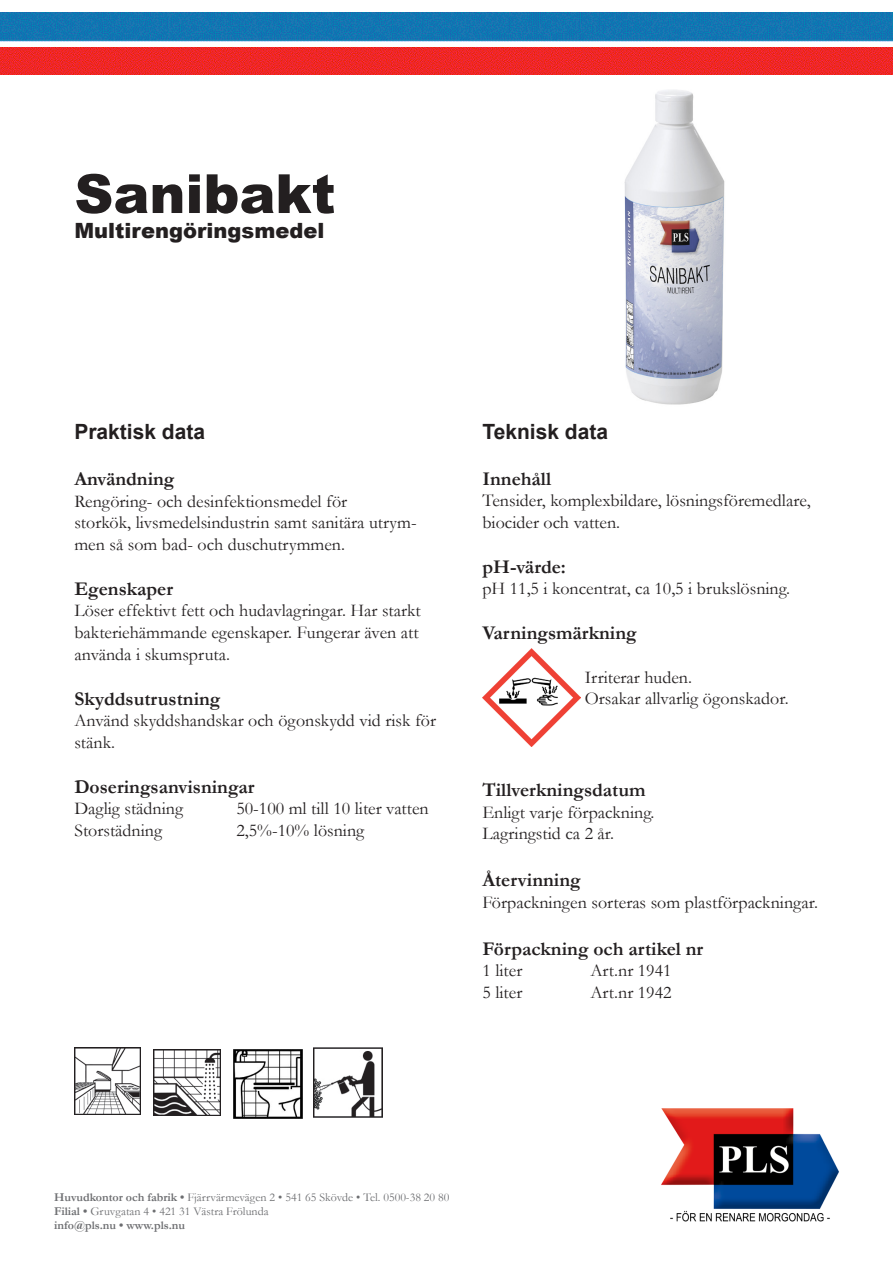
<style>
.page{position:relative;width:893px;height:1263px;background:#fff}
.page>*{position:absolute;margin:0;border:0;box-sizing:border-box;transform-origin:0 0}
.t1{font:900 54px "Arial";color:#231f20}
.t2{font:700 21px "Arial";color:#231f20}
.t3{font:900 21px "Arial";color:#231f20}
.t4{font:700 19.5px "Garamond";color:#231f20}
.t5{font:18px/21.6px "Garamond";color:#231f20}
.t6{font:12px "Garamond";color:#6c6d70}
.t7{font:700 12px "Garamond";color:#6c6d70}
.s1{font-weight:700}
</style>
<div class="page">
<img style="left:0;top:13px;width:893px;height:61px">
<img style="left:74px;top:1048px;width:67px;height:66px">
<img style="left:154px;top:1049px;width:67px;height:67px">
<img style="left:624px;top:90px;width:101px;height:315px">
<img style="left:233px;top:1049px;width:70px;height:69px">
<img style="left:661px;top:1108px;width:178px;height:114px">
<img style="left:313px;top:1048px;width:70px;height:70px">
<img style="left:482px;top:648px;width:99px;height:98px">
<p class="t1" style="left:74px;top:155px;width:263px">Sanibakt</p>
<p class="t3" style="left:74px;top:215px;width:251px">Multirengöringsmedel</p>
<p class="t2" style="left:74px;top:418px;width:132px">Praktisk data</p>
<p class="t2" style="left:482px;top:418px;width:127px">Teknisk data</p>
<p class="t4" style="left:74px;top:466px;width:102px">Användning</p>
<p class="t5" style="left:74px;top:490px;width:274px">Rengöring- och desinfektionsmedel för</p>
<p class="t5" style="left:74px;top:511px;width:344px">storkök, livsmedelsindustrin samt sanitära utrym&shy;men så som bad- och duschutrymmen.</p>
<p class="t4" style="left:74px;top:575px;width:100px">Egenskaper</p>
<p class="t5" style="left:74px;top:599px;width:348px">Löser effektivt fett och hudavlagringar. Har starkt bakteriehämmande egenskaper. Fungerar även att använda i skumspruta.</p>
<p class="t4" style="left:74px;top:685px;width:148px">Skyddsutrustning</p>
<p class="t5" style="left:74px;top:709px;width:363px">Använd skyddshandskar och ögonskydd vid risk för stänk.</p>
<p class="t4" style="left:74px;top:773px;width:182px">Doseringsanvisningar</p>
<p class="t5" style="left:74px;top:797px;width:110px">Daglig städning</p>
<p class="t5" style="left:236px;top:797px;width:194px">50-100 ml till 10 liter vatten</p>
<p class="t5" style="left:74px;top:819px;width:89px">Storstädning</p>
<p class="t5" style="left:236px;top:819px;width:129px">2,5%-10% lösning</p>
<p class="t4" style="left:482px;top:465px;width:70px">Innehåll</p>
<p class="t5" style="left:482px;top:489px;width:330px">Tensider, komplexbildare, lösningsföremedlare, biocider och vatten.</p>
<p class="t4" style="left:482px;top:553px;width:85px">pH-värde:</p>
<p class="t5" style="left:482px;top:577px;width:309px">pH 11,5 i koncentrat, ca 10,5 i brukslösning.</p>
<p class="t4" style="left:482px;top:620px;width:156px">Varningsmärkning</p>
<p class="t5" style="left:585px;top:666px;width:109px">Irriterar huden.</p>
<p class="t5" style="left:585px;top:687px;width:205px">Orsakar allvarlig ögonskador.</p>
<p class="t4" style="left:482px;top:777px;width:165px">Tillverkningsdatum</p>
<p class="t5" style="left:482px;top:801px;width:174px">Enligt varje förpackning.</p>
<p class="t5" style="left:482px;top:822px;width:133px">Lagringstid ca 2 år.</p>
<p class="t4" style="left:482px;top:867px;width:100px">Återvinning</p>
<p class="t5" style="left:482px;top:891px;width:337px">Förpackningen sorteras som plastförpackningar.</p>
<p class="t4" style="left:482px;top:935px;width:222px">Förpackning och artikel nr</p>
<p class="t5" style="left:482px;top:959px;width:41px">1 liter</p>
<p class="t5" style="left:590px;top:959px;width:83px">Art.nr 1941</p>
<p class="t5" style="left:482px;top:981px;width:41px">5 liter</p>
<p class="t5" style="left:590px;top:981px;width:83px">Art.nr 1942</p>
<p class="t6" style="left:54px;top:1189px;width:397px"><span class="s1">Huvudkontor och fabrik •</span> Fjärrvärmevägen 2 • 541 65 Skövde • Tel. 0500-38 20 80</p>
<p class="t6" style="left:54px;top:1203px;width:216px"><span class="s1">Filial •</span> Gruvgatan 4 • 421 31 Västra Frölunda</p>
<p class="t7" style="left:54px;top:1217px;width:133px">info@pls.nu • www.pls.nu</p>
</div>
